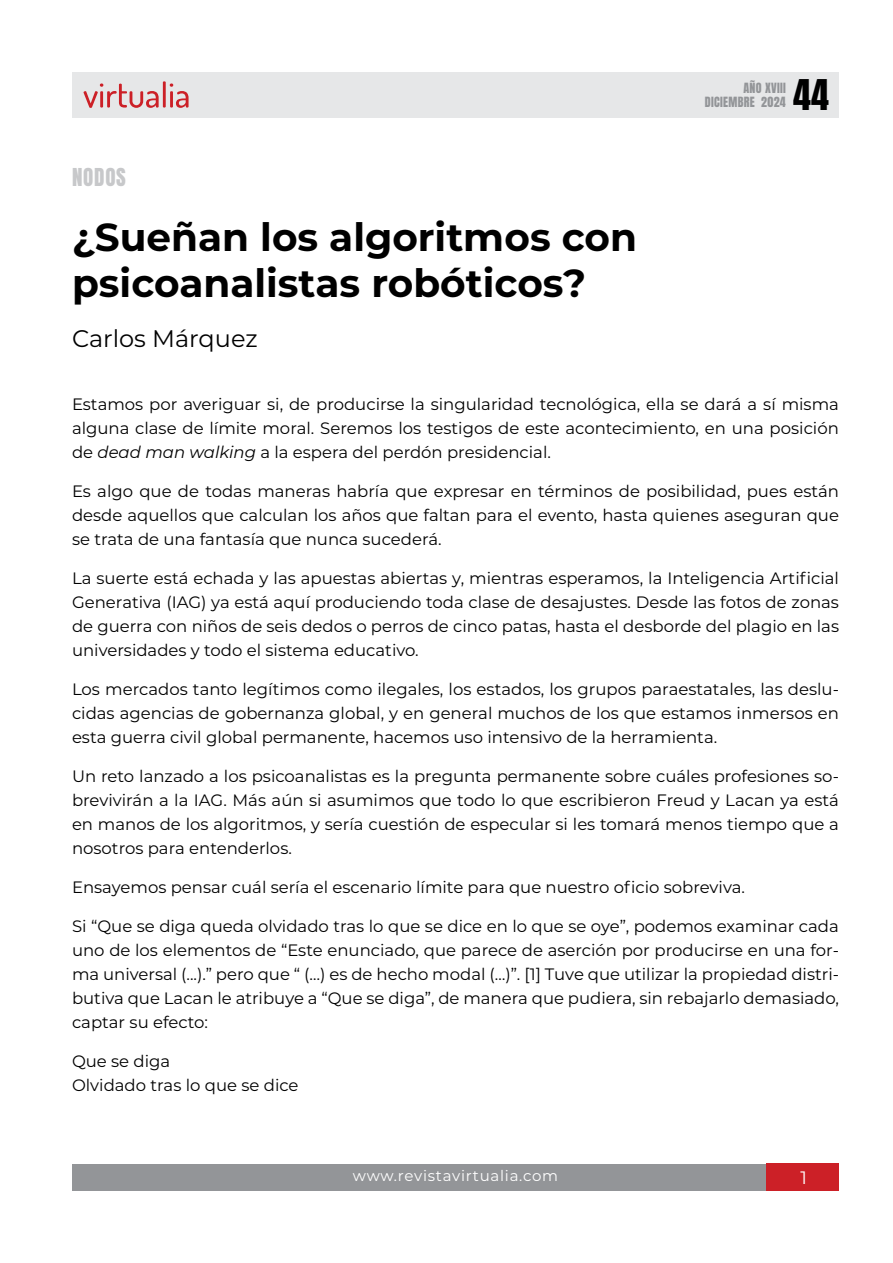
<style>
.page{position:relative;width:893px;height:1263px;background:#fff}
.page>*{position:absolute;margin:0;border:0;box-sizing:border-box;transform-origin:0 0}
.t1{font:700 39px/46.8px "Montserrat";color:#000}
.t2{font:36px "Anton";color:#000}
.t3{font:24px "Montserrat";color:#000}
.t4{font:21px "Anton";letter-spacing:.035em;color:#c7c8ca}
.t5{font:18px "Montserrat";color:#fff}
.t6{font:16.5px/24px "Montserrat";color:#000;text-align:justify}
.t7{font:15px "Montserrat";letter-spacing:.05em;color:#fff}
.t8{font:12px/14.4px "Anton";letter-spacing:.025em;color:#939598;text-align:right}
.s1{font-style:italic}
</style>
<div class="page">
<div style="left:72px;top:1164px;width:750px;height:27px;background:#939598"></div>
<div style="left:767px;top:1164px;width:72px;height:27px;background:#cc2027"></div>
<div style="left:72px;top:72px;width:767px;height:45px;background:#e6e7e8"></div>
<svg style="left:84px;top:81px;width:105px;height:27px"></svg>
<p class="t4" style="left:72px;top:166px;width:55px">NODOS</p>
<h1 class="t1" style="left:72px;top:211px;width:566px">¿Sueñan los algoritmos con psicoanalistas robóticos?</h1>
<h3 class="t3" style="left:72px;top:322px;width:187px">Carlos Márquez</h3>
<h2 class="t2" style="left:793px;top:76px;width:37px">44</h2>
<p class="t8" style="left:705px;top:82px;width:82px">AÑO XVIII<br>DICIEMBRE 2024</p>
<p class="t6" style="left:72px;top:392px;width:768px">Estamos por averiguar si, de producirse la singularidad tecnológica, ella se dará a sí misma alguna clase de límite moral. Seremos los testigos de este acontecimiento, en una posición de <span class="s1">dead man walking</span> a la espera del perdón presidencial.</p>
<p class="t6" style="left:72px;top:479px;width:768px">Es algo que de todas maneras habría que expresar en términos de posibilidad, pues están desde aquellos que calculan los años que faltan para el evento, hasta quienes aseguran que se trata de una fantasía que nunca sucederá.</p>
<p class="t6" style="left:72px;top:566px;width:769px">La suerte está echada y las apuestas abiertas y, mientras esperamos, la Inteligencia Artificial Generativa (IAG) ya está aquí produciendo toda clase de desajustes. Desde las fotos de zonas de guerra con niños de seis dedos o perros de cinco patas, hasta el desborde del plagio en las universidades y todo el sistema educativo.</p>
<p class="t6" style="left:72px;top:677px;width:768px">Los mercados tanto legítimos como ilegales, los estados, los grupos paraestatales, las deslu&shy;cidas agencias de gobernanza global, y en general muchos de los que estamos inmersos en esta guerra civil global permanente, hacemos uso intensivo de la herramienta.</p>
<p class="t6" style="left:72px;top:764px;width:768px">Un reto lanzado a los psicoanalistas es la pregunta permanente sobre cuáles profesiones so&shy;brevivirán a la IAG. Más aún si asumimos que todo lo que escribieron Freud y Lacan ya está en manos de los algoritmos, y sería cuestión de especular si les tomará menos tiempo que a nosotros para entenderlos.</p>
<p class="t6" style="left:72px;top:875px;width:674px">Ensayemos pensar cuál sería el escenario límite para que nuestro oficio sobreviva.</p>
<p class="t6" style="left:72px;top:914px;width:768px">Si “Que se diga queda olvidado tras lo que se dice en lo que se oye”, podemos examinar cada uno de los elementos de “Este enunciado, que parece de aserción por producirse en una for&shy;ma universal (...).” pero que “ (…) es de hecho modal (…)”. [1] Tuve que utilizar la propiedad distri&shy;butiva que Lacan le atribuye a “Que se diga”, de manera que pudiera, sin rebajarlo demasiado, captar su efecto:</p>
<p class="t6" style="left:72px;top:1049px;width:228px">Que se diga<br>Olvidado tras lo que se dice</p>
<p class="t7" style="left:353px;top:1165px;width:207px">www.revistavirtualia.com</p>
<p class="t5" style="left:800px;top:1165px;width:8px">1</p>
</div>
